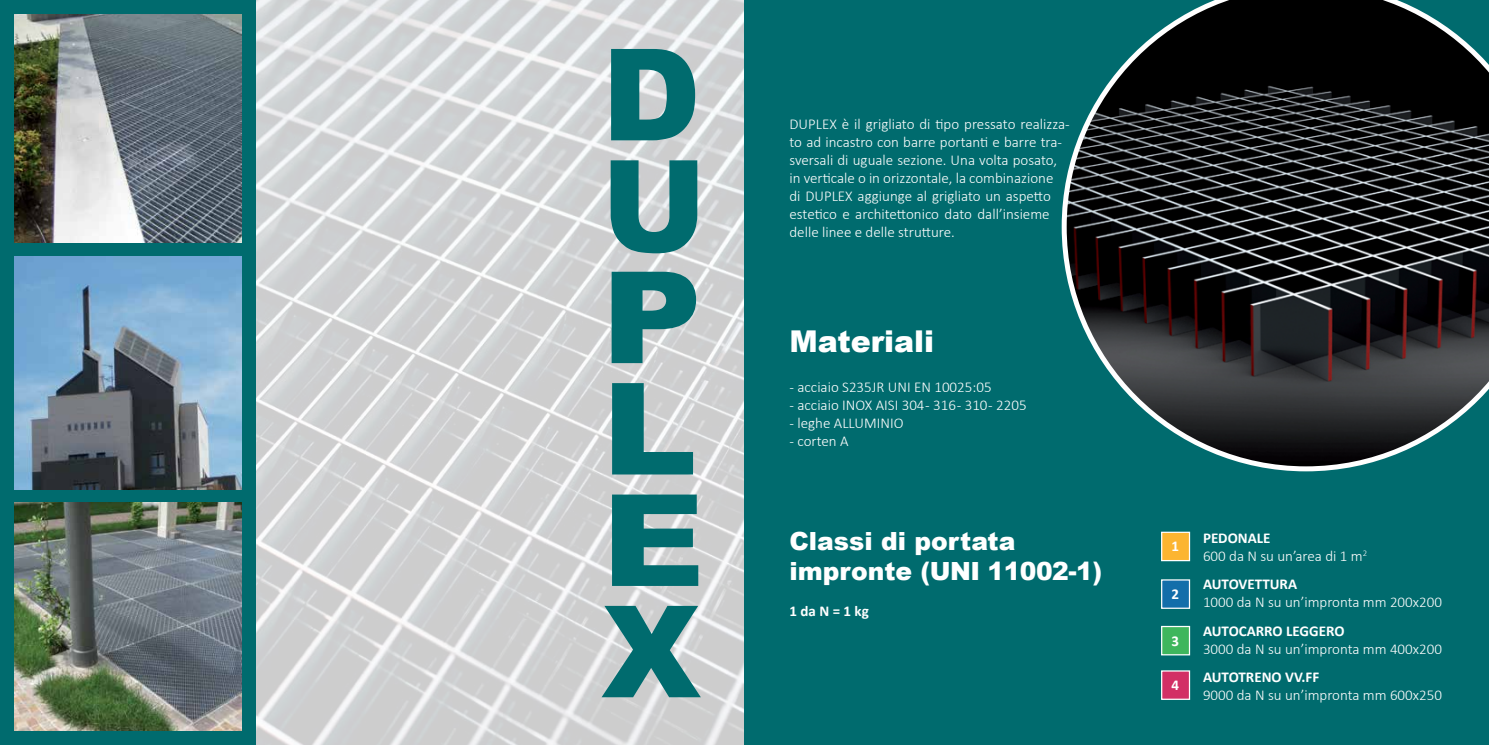
<style>
.page{position:relative;width:1489px;height:745px;background:#fff}
.page>*{position:absolute;margin:0;border:0;box-sizing:border-box;transform-origin:0 0}
.t1{font:900 127.5px/111.2px "Arial";color:#006b6e;text-align:justify}
.t2{font:900 30px "Arial";color:#fff}
.t3{font:900 25px/30px "Arial";color:#fff}
.t4{font:300 15px/18px "Calibri";color:#fff}
.t5{font:700 15px "Calibri";color:#fff}
.s1{font-weight:700}
</style>
<div class="page">
<img style="left:255px;top:0;width:489px;height:744px">
<div style="left:744px;top:0;width:744px;height:744px;background:#006b6e"></div>
<div style="left:0;top:0;width:255px;height:744px;background:#006b6e"></div>
<img style="left:14px;top:14px;width:227px;height:228px">
<img style="left:14px;top:256px;width:227px;height:233px">
<img style="left:14px;top:502px;width:227px;height:228px">
<svg style="left:1061px;top:0;width:427px;height:471px;background:#213132"></svg>
<div style="left:1160px;top:531px;width:29px;height:30px;background:#fcb531;border:1px solid #fff"></div>
<div style="left:1160px;top:579px;width:29px;height:29px;background:#136eaa"></div>
<div style="left:1160px;top:625px;width:29px;height:30px;background:#3fb65d;border:1px solid #fff"></div>
<div style="left:1160px;top:670px;width:29px;height:29px;background:#d22f65"></div>
<h1 class="t1" style="left:601px;top:35px;width:107px">D U P L E X</h1>
<p class="t4" style="left:789px;top:115px;width:282px">DUPLEX è il grigliato di tipo pressato realizza&shy;to ad incastro con barre portanti e barre tra&shy;sversali di uguale sezione. Una volta posato, in verticale o in orizzontale, la combinazione<br>di DUPLEX aggiunge al grigliato un aspetto estetico e architettonico dato dall’insieme delle linee e delle strutture.</p>
<h2 class="t2" style="left:789px;top:319px;width:146px">Materiali</h2>
<p class="t4" style="left:789px;top:377px;width:204px">- acciaio S235JR UNI EN 10025:05</p>
<p class="t4" style="left:789px;top:395px;width:239px">- acciaio INOX AISI 304 - 316 - 310 - 2205</p>
<p class="t4" style="left:789px;top:413px;width:115px">- leghe ALLUMINIO</p>
<p class="t4" style="left:789px;top:431px;width:61px">- corten A</p>
<h3 class="t3" style="left:789px;top:524px;width:314px">Classi di portata impronte (UNI 11002-1)</h3>
<p class="t5" style="left:789px;top:599px;width:81px">1 da N = 1 kg</p>
<p class="t5" style="left:1171px;top:535px;width:9px">1</p>
<p class="t5" style="left:1171px;top:583px;width:9px">2</p>
<p class="t5" style="left:1171px;top:629px;width:9px">3</p>
<p class="t5" style="left:1171px;top:674px;width:9px">4</p>
<p class="t4" style="left:1202px;top:529px;width:166px"><span class="s1">PEDONALE<br></span>600 da N su un’area di 1 m<sup>2</sup></p>
<p class="t5" style="left:1202px;top:573px;width:96px">AUTOVETTURA</p>
<p class="t4" style="left:1202px;top:593px;width:240px">1000 da N su un’impronta mm 200x200</p>
<p class="t5" style="left:1202px;top:619px;width:143px">AUTOCARRO LEGGERO</p>
<p class="t4" style="left:1202px;top:639px;width:240px">3000 da N su un’impronta mm 400x200</p>
<p class="t5" style="left:1202px;top:665px;width:118px">AUTOTRENO VV.FF</p>
<p class="t4" style="left:1202px;top:685px;width:240px">9000 da N su un’impronta mm 600x250</p>
</div>
